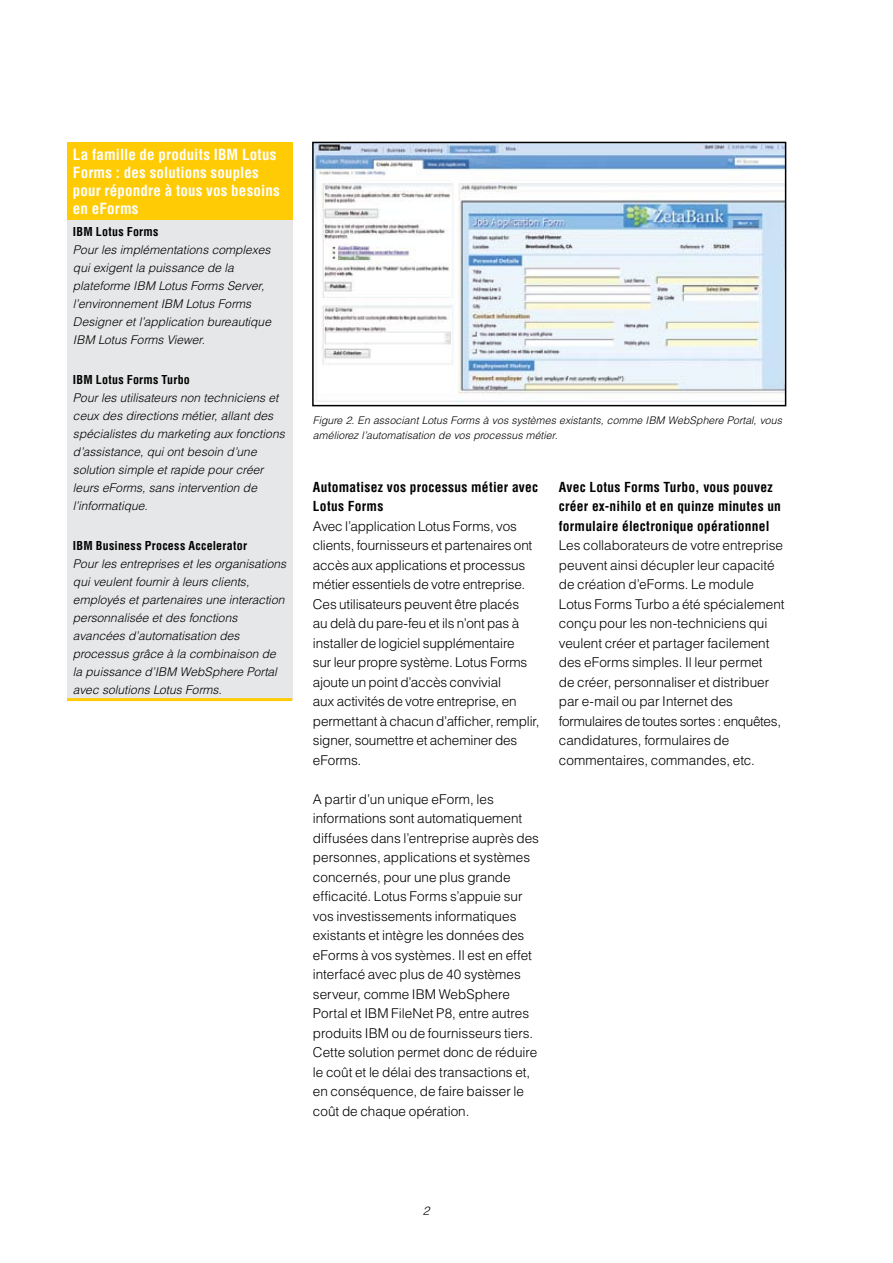
<style>
.page{position:relative;width:893px;height:1263px;background:#fff}
.page>*{position:absolute;margin:0;border:0;box-sizing:border-box;transform-origin:0 0}
.t1{font:700 condensed 15px/18px "Helvetica";letter-spacing:.01em;color:#fff}
.t2{font:300 13.5px/19.5px "Helvetica";color:#000}
.t3{font:700 condensed 13.5px/19.5px "Helvetica";letter-spacing:.015em;color:#000}
.t4{font:italic 300 12px/18px "Helvetica";color:#000}
.t5{font:700 condensed 12px "Helvetica";letter-spacing:.025em;color:#000}
.t6{font:italic 300 10.5px/15px "Helvetica";letter-spacing:.005em;color:#000}
</style>
<div class="page">
<div style="left:67px;top:142px;width:225px;height:78px;background:#ffcb05"></div>
<div style="left:67px;top:220px;width:225px;height:480px;background:#e6e7e8"></div>
<hr style="left:67px;top:698px;width:225px;height:3px;background:#ffcb05">
<img style="left:315px;top:145px;width:468px;height:257px">
<div style="left:312px;top:142px;width:474px;height:264px;border:2px solid #000"></div>
<p class="t1" style="left:73px;top:146px;width:208px">La famille de produits IBM Lotus<br>Forms : des solutions souples pour répondre à tous vos besoins en eForms</p>
<p class="t5" style="left:73px;top:224px;width:87px">IBM Lotus Forms</p>
<p class="t4" style="left:73px;top:240px;width:200px">Pour les implémentations complexes qui exigent la puissance de la plateforme IBM Lotus Forms Server, l’environnement IBM Lotus Forms Designer et l’application bureautique IBM Lotus Forms Viewer.</p>
<p class="t5" style="left:73px;top:372px;width:119px">IBM Lotus Forms Turbo</p>
<p class="t4" style="left:73px;top:388px;width:213px">Pour les utilisateurs non techniciens et ceux des directions métier, allant des spécialistes du marketing aux fonctions d’assistance, qui ont besoin d’une solution simple et rapide pour créer leurs eForms, sans intervention de l’informatique.</p>
<p class="t5" style="left:73px;top:538px;width:176px">IBM Business Process Accelerator</p>
<p class="t4" style="left:73px;top:554px;width:215px">Pour les entreprises et les organisations qui veulent fournir à leurs clients, employés et partenaires une interaction personnalisée et des fonctions avancées d’automatisation des processus grâce à la combinaison de la puissance d’IBM WebSphere Portal avec solutions Lotus Forms.</p>
<p class="t6" style="left:313px;top:412px;width:471px">Figure 2. En associant Lotus Forms à vos systèmes existants, comme IBM WebSphere Portal, vous améliorez l’automatisation de vos processus métier.</p>
<p class="t3" style="left:313px;top:477px;width:227px">Automatisez vos processus métier avec<br>Lotus Forms</p>
<p class="t2" style="left:313px;top:516px;width:228px">Avec l’application Lotus Forms, vos clients, fournisseurs et partenaires ont accès aux applications et processus métier essentiels de votre entreprise.<br>Ces utilisateurs peuvent être placés<br>au delà du pare-feu et ils n’ont pas à installer de logiciel supplémentaire<br>sur leur propre système. Lotus Forms ajoute un point d’accès convivial<br>aux activités de votre entreprise, en permettant à chacun d’afficher, remplir, signer, soumettre et acheminer des eForms.</p>
<p class="t2" style="left:313px;top:789px;width:228px">A partir d’un unique eForm, les informations sont automatiquement diffusées dans l’entreprise auprès des personnes, applications et systèmes concernés, pour une plus grande efficacité. Lotus Forms s’appuie sur vos investissements informatiques existants et intègre les données des eForms à vos systèmes. Il est en effet interfacé avec plus de 40 systèmes serveur, comme IBM WebSphere Portal et IBM FileNet P8, entre autres produits IBM ou de fournisseurs tiers.<br>Cette solution permet donc de réduire le coût et le délai des transactions et, en conséquence, de faire baisser le coût de chaque opération.</p>
<p class="t3" style="left:559px;top:477px;width:224px">Avec Lotus Forms Turbo, vous pouvez créer ex-nihilo et en quinze minutes un formulaire électronique opérationnel</p>
<p class="t2" style="left:559px;top:535px;width:227px">Les collaborateurs de votre entreprise peuvent ainsi décupler leur capacité de création d’eForms. Le module Lotus Forms Turbo a été spécialement conçu pour les non-techniciens qui veulent créer et partager facilement des eForms simples. Il leur permet<br>de créer, personnaliser et distribuer par e-mail ou par Internet des formulaires de toutes sortes : enquêtes, candidatures, formulaires de commentaires, commandes, etc.</p>
<p class="t4" style="left:423px;top:1202px;width:8px">2</p>
</div>
